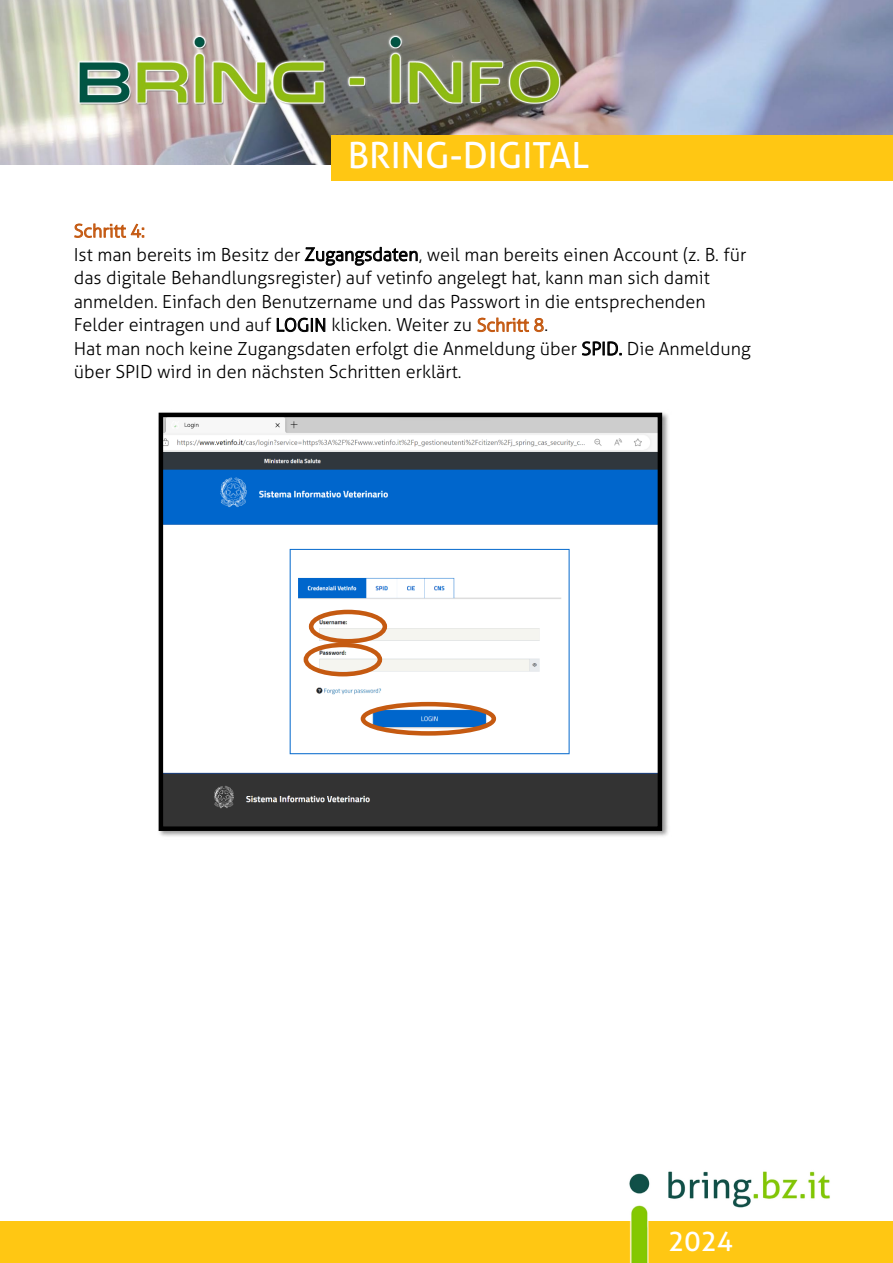
<style>
.page{position:relative;width:893px;height:1263px;background:#fff}
.page>*{position:absolute;margin:0;border:0;box-sizing:border-box;transform-origin:0 0}
.t1{font:36px "Aller";color:#fff}
.t2{font:27px "Aller";color:#fff}
.t3{font:300 18px/23.5px "Aller";color:#000}
.t4{font:300 18px "Aller";color:#c45911}
.s1{color:#c45911}
</style>
<div class="page">
<img style="left:0;top:0;width:893px;height:164px">
<div style="left:0;top:1221px;width:893px;height:42px;background:#ffc713"></div>
<img style="left:33px;top:34px;width:580px;height:77px">
<div style="left:331px;top:135px;width:562px;height:45px;background:#ffc713"></div>
<img style="left:629px;top:1171px;width:201px;height:92px">
<svg style="left:74px;top:223px;width:70px;height:15px"></svg>
<svg style="left:305px;top:247px;width:113px;height:19px"></svg>
<svg style="left:277px;top:318px;width:48px;height:14px"></svg>
<svg style="left:477px;top:318px;width:67px;height:14px"></svg>
<svg style="left:582px;top:341px;width:40px;height:15px"></svg>
<img style="left:158px;top:412px;width:510px;height:425px">
<img style="left:164px;top:418px;width:493px;height:408px">
<div style="left:159px;top:413px;width:503px;height:418px;border:4px solid #000"></div>
<div style="left:309px;top:610px;width:78px;height:33px;border:4px solid #c55a11;border-radius:50%"></div>
<div style="left:304px;top:643px;width:78px;height:33px;border:4px solid #c55a11;border-radius:50%"></div>
<div style="left:361px;top:702px;width:135px;height:34px;border:4px solid #c55a11;border-radius:50%"></div>
<h1 class="t1" style="left:348px;top:133px;width:243px">BRING-Digital</h1>
<p class="t4" style="left:74px;top:220px;width:73px">Schritt 4:</p>
<p class="t3" style="left:74px;top:242px;width:678px">Ist man bereits im Besitz der Zugangsdaten, weil man bereits einen Account (z. B. für das digitale Behandlungsregister) auf vetinfo angelegt hat, kann man sich damit anmelden. Einfach den Benutzername und das Passwort in die entsprechenden Felder eintragen und auf LOGIN klicken. Weiter zu <span class="s1">Schritt 8</span>.<br>Hat man noch keine Zugangsdaten erfolgt die Anmeldung über SPID. Die Anmeldung über SPID wird in den nächsten Schritten erklärt.</p>
<h2 class="t2" style="left:668px;top:1225px;width:66px">2024</h2>
</div>
